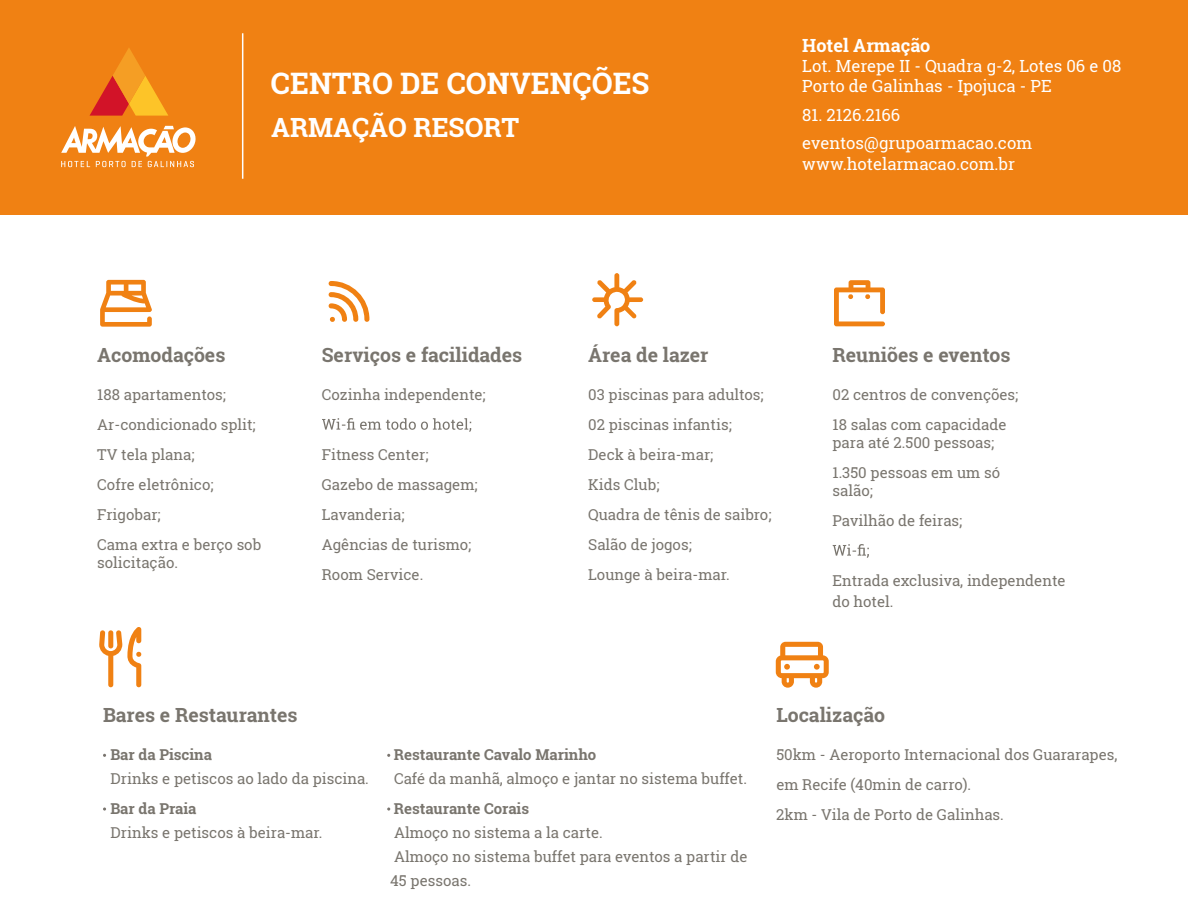
<style>
.page{position:relative;width:1188px;height:918px;background:#fff}
.page>*{position:absolute;margin:0;border:0;box-sizing:border-box;transform-origin:0 0}
.t1{font:700 29.55px "Roboto Slab";color:#fff}
.t2{font:700 26.55px "Roboto Slab";color:#fff}
.t3{font:700 19.5px "Roboto Slab";color:#79756e}
.t4{font:700 18.15px "Roboto Slab";color:#fff}
.t5{font:16.8px/20.1px "Roboto Slab";color:#fff}
.t6{font:15px/30px "Roboto Slab";color:#79756e}
.t7{font:700 15px "Roboto Slab";color:#79756e}
</style>
<div class="page">
<div style="left:0;top:0;width:1188px;height:214px;background:#f08113"></div>
<svg style="left:90px;top:48px;width:78px;height:68px"></svg>
<svg style="left:61px;top:126px;width:135px;height:41px"></svg>
<hr style="left:242px;top:33px;width:1px;height:146px;background:#fff">
<svg style="left:329px;top:281px;width:40px;height:41px"></svg>
<svg style="left:99px;top:627px;width:42px;height:60px"></svg>
<svg style="left:100px;top:280px;width:52px;height:47px"></svg>
<svg style="left:776px;top:642px;width:53px;height:46px"></svg>
<svg style="left:834px;top:280px;width:51px;height:46px"></svg>
<svg style="left:833px;top:544px;width:36px;height:14px"></svg>
<svg style="left:592px;top:273px;width:51px;height:53px"></svg>
<svg style="left:322px;top:418px;width:149px;height:14px"></svg>
<svg style="left:103px;top:807px;width:3px;height:4px"></svg>
<h1 class="t1" style="left:271px;top:63px;width:380px">CENTRO DE CONVENÇÕES</h1>
<h2 class="t2" style="left:271px;top:109px;width:250px">ARMAÇÃO RESORT</h2>
<p class="t4" style="left:802px;top:33px;width:130px">Hotel Armação</p>
<p class="t5" style="left:802px;top:56px;width:321px">Lot. Merepe II - Quadra g-2, Lotes 06 e 08<br>Porto de Galinhas - Ipojuca - PE</p>
<p class="t5" style="left:802px;top:100px;width:231px;line-height:28.5px">81. 2126.2166 eventos@grupoarmacao.com</p>
<p class="t5" style="left:802px;top:153px;width:214px">www.hotelarmacao.com.br</p>
<h3 class="t3" style="left:588px;top:341px;width:122px">Área de lazer</h3>
<p class="t6" style="left:588px;top:379px;width:185px">03 piscinas para adultos;<br>02 piscinas infantis;<br>Deck à beira-mar;<br>Kids Club;<br>Quadra de tênis de saibro;<br>Salão de jogos;<br>Lounge à beira-mar.</p>
<h3 class="t3" style="left:97px;top:341px;width:130px">Acomodações</h3>
<h3 class="t3" style="left:322px;top:341px;width:202px">Serviços e facilidades</h3>
<h3 class="t3" style="left:832px;top:341px;width:179px">Reuniões e eventos</h3>
<p class="t6" style="left:832px;top:379px;width:187px">02 centros de convenções;<br>18 salas com capacidade</p>
<p class="t6" style="left:832px;top:427px;width:169px">para até 2.500 pessoas;<br>1.350 pessoas em um só</p>
<p class="t6" style="left:832px;top:475px;width:131px">salão;<br>Pavilhão de feiras;</p>
<p class="t6" style="left:322px;top:379px;width:165px">Cozinha independente;</p>
<p class="t6" style="left:97px;top:379px;width:166px">188 apartamentos;<br>Ar-condicionado split;<br>TV tela plana;<br>Cofre eletrônico;<br>Frigobar;<br>Cama extra e berço sob</p>
<p class="t6" style="left:97px;top:547px;width:82px">solicitação.</p>
<p class="t6" style="left:322px;top:439px;width:157px">Fitness Center;<br>Gazebo de massagem;<br>Lavanderia;<br>Agências de turismo;<br>Room Service.</p>
<p class="t6" style="left:832px;top:570px;width:235px;line-height:21px">Entrada exclusiva, independente do hotel.</p>
<h3 class="t3" style="left:103px;top:701px;width:196px">Bares e Restaurantes</h3>
<p class="t7" style="left:110px;top:744px;width:103px">Bar da Piscina</p>
<p class="t6" style="left:111px;top:763px;width:260px">Drinks e petiscos ao lado da piscina.</p>
<p class="t7" style="left:110px;top:798px;width:88px">Bar da Praia</p>
<p class="t6" style="left:111px;top:817px;width:213px">Drinks e petiscos à beira-mar.</p>
<p class="t7" style="left:394px;top:744px;width:204px">Restaurante Cavalo Marinho</p>
<p class="t6" style="left:394px;top:763px;width:354px">Café da manhã, almoço e jantar no sistema buffet.</p>
<p class="t7" style="left:394px;top:798px;width:137px">Restaurante Corais</p>
<p class="t6" style="left:390px;top:820px;width:359px;line-height:24px">Almoço no sistema a la carte.<br>Almoço no sistema buffet para eventos a partir de<br>45 pessoas.</p>
<h3 class="t3" style="left:776px;top:701px;width:110px">Localização</h3>
<p class="t6" style="left:776px;top:739px;width:343px">50km - Aeroporto Internacional dos Guararapes, em Recife (40min de carro).<br>2km - Vila de Porto de Galinhas.</p>
</div>
